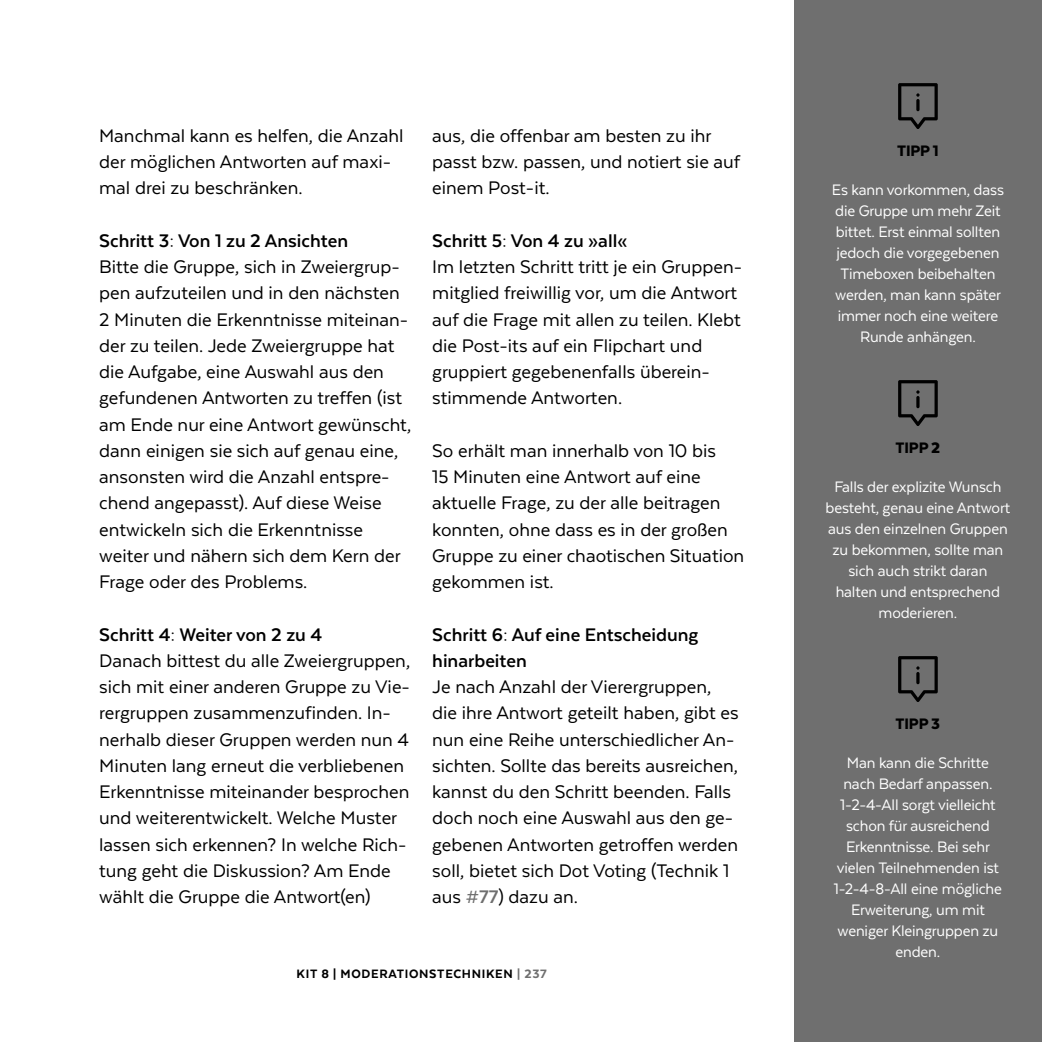
<style>
.page{position:relative;width:1042px;height:1042px;background:#fff}
.page>*{position:absolute;margin:0;border:0;box-sizing:border-box;transform-origin:0 0}
.Agile_brood{font:21px/26.2px "Texta";color:#000}
.Agile_tussenkop_2{font:700 21px/26.2px "Texta";color:#000}
.Agile_tip_1{font:17.5px/21px "Texta";letter-spacing:-.01em;color:#fff;text-align:center}
.Agile_tip_1_kop{font:900 17.5px "Texta";letter-spacing:-.01em;color:#000}
.t1{font:800 14px "Texta";letter-spacing:.05em;color:#000}
.s1{font-weight:700;color:#6f6f6f}
.s2{color:#6f6f6f}
</style>
<div class="page">
<div style="left:794px;top:0;width:248px;height:1042px;background:#6f6f6f"></div>
<svg style="left:898px;top:83px;width:40px;height:46px"></svg>
<svg style="left:898px;top:380px;width:40px;height:46px"></svg>
<svg style="left:898px;top:656px;width:40px;height:46px"></svg>
<p class="Agile_brood" style="left:99px;top:122px;width:306px">Manchmal kann es helfen, die Anzahl der möglichen Antworten auf maxi&shy;mal drei zu beschränken.</p>
<p class="Agile_tussenkop_2" style="left:99px;top:227px;width:250px">Schritt 3: Von 1 zu 2 Ansichten</p>
<p class="Agile_brood" style="left:99px;top:253px;width:313px">Bitte die Gruppe, sich in Zweiergrup&shy;pen aufzuteilen und in den nächsten 2 Minuten die Erkenntnisse miteinan&shy;der zu teilen. Jede Zweiergruppe hat die Aufgabe, eine Auswahl aus den gefundenen Antworten zu treffen (ist am Ende nur eine Antwort gewünscht, dann einigen sie sich auf genau eine, ansonsten wird die Anzahl entspre&shy;chend angepasst). Auf diese Weise entwickeln sich die Erkenntnisse weiter und nähern sich dem Kern der Frage oder des Problems.</p>
<p class="Agile_tussenkop_2" style="left:99px;top:621px;width:224px">Schritt 4: Weiter von 2 zu 4</p>
<p class="Agile_brood" style="left:99px;top:647px;width:312px">Danach bittest du alle Zweiergruppen, sich mit einer anderen Gruppe zu Vie&shy;rergruppen zusammenzufinden. In&shy;nerhalb dieser Gruppen werden nun 4<br>Minuten lang erneut die verbliebenen Erkenntnisse miteinander besprochen und weiterentwickelt. Welche Muster lassen sich erkennen? In welche Rich&shy;tung geht die Diskussion? Am Ende wählt die Gruppe die Antwort(en)</p>
<p class="Agile_brood" style="left:432px;top:122px;width:310px">aus, die offenbar am besten zu ihr passt bzw. passen, und notiert sie auf einem Post-it.</p>
<p class="Agile_tussenkop_2" style="left:432px;top:227px;width:197px">Schritt 5: Von 4 zu »all«</p>
<p class="Agile_brood" style="left:432px;top:253px;width:311px">Im letzten Schritt tritt je ein Gruppen&shy;mitglied freiwillig vor, um die Antwort auf die Frage mit allen zu teilen. Klebt die Post-its auf ein Flipchart und gruppiert gegebenenfalls überein&shy;stimmende Antworten.</p>
<p class="Agile_brood" style="left:432px;top:437px;width:313px">So erhält man innerhalb von 10 bis<br>15 Minuten eine Antwort auf eine aktuelle Frage, zu der alle beitragen konnten, ohne dass es in der großen<br>Gruppe zu einer chaotischen Situation gekommen ist.</p>
<p class="Agile_tussenkop_2" style="left:432px;top:621px;width:268px">Schritt 6: Auf eine Entscheidung hinarbeiten</p>
<p class="Agile_brood" style="left:432px;top:673px;width:308px">Je nach Anzahl der Vierergruppen, die ihre Antwort geteilt haben, gibt es nun eine Reihe unterschiedlicher An&shy;sichten. Sollte das bereits ausreichen, kannst du den Schritt beenden. Falls doch noch eine Auswahl aus den ge&shy;gebenen Antworten getroffen werden soll, bietet sich Dot Voting (Technik 1 aus <span class="s1">#77</span>) dazu an.</p>
<p class="t1" style="left:297px;top:966px;width:252px">KIT 8 | MODERATIONSTECHNIKEN <span class="s2">| 237</span></p>
<p class="Agile_tip_1_kop" style="left:897px;top:142px;width:43px">TIPP 1</p>
<p class="Agile_tip_1" style="left:832px;top:179px;width:174px">Es kann vorkommen, dass die Gruppe um mehr Zeit bittet. Erst einmal sollten jedoch die vorgegebenen<br>Timeboxen beibehalten werden, man kann später immer noch eine weitere<br>Runde anhängen.</p>
<p class="Agile_tip_1_kop" style="left:895px;top:439px;width:46px">TIPP 2</p>
<p class="Agile_tip_1" style="left:825px;top:476px;width:186px">Falls der explizite Wunsch besteht, genau eine Antwort aus den einzelnen Gruppen zu bekommen, sollte man sich auch strikt daran halten und entsprechend moderieren.</p>
<p class="Agile_tip_1_kop" style="left:895px;top:715px;width:46px">TIPP 3</p>
<p class="Agile_tip_1" style="left:834px;top:752px;width:170px">Man kann die Schritte nach Bedarf anpassen.<br>1-2-4-All sorgt vielleicht schon für ausreichend<br>Erkenntnisse. Bei sehr vielen Teilnehmenden ist<br>1-2-4-8-All eine mögliche<br>Erweiterung, um mit weniger Kleingruppen zu enden.</p>
</div>
